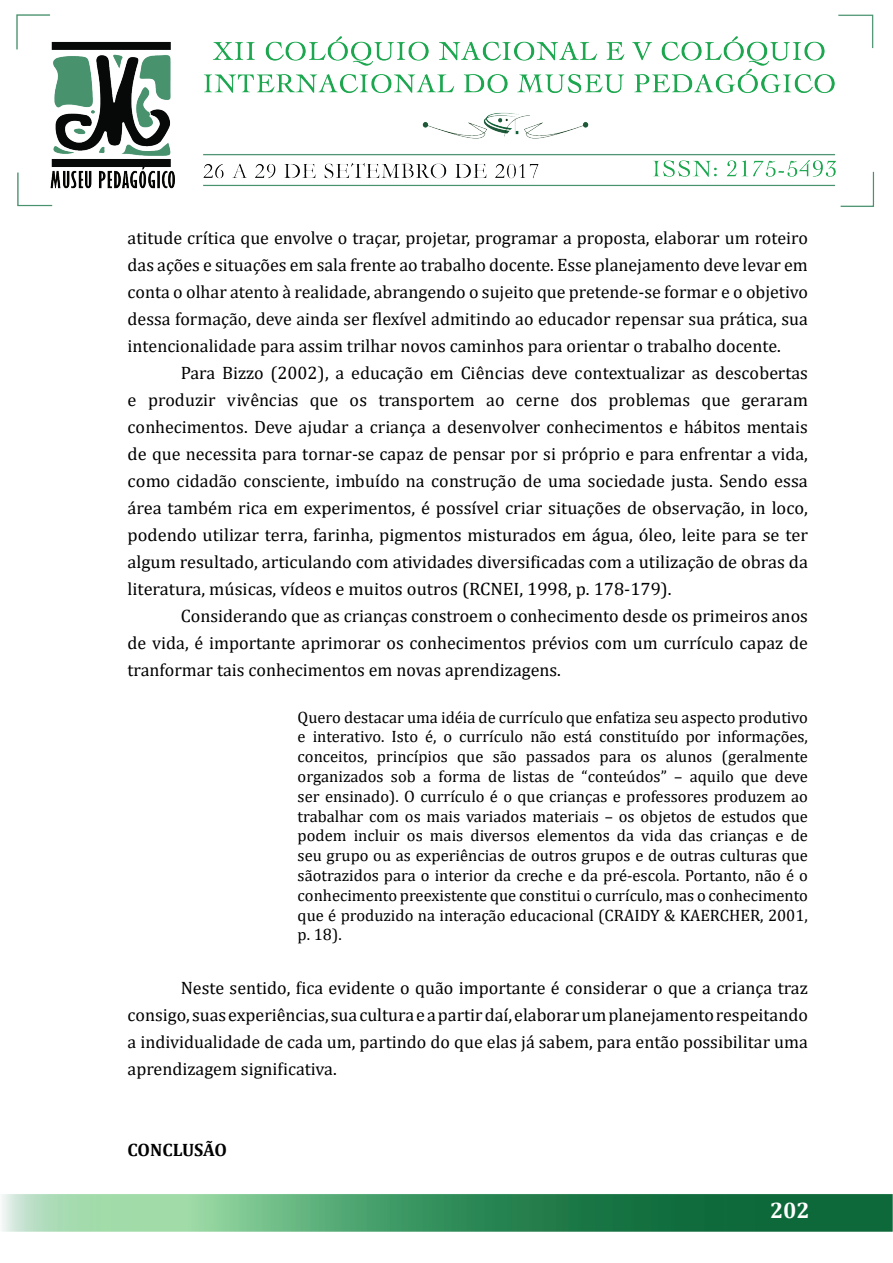
<style>
.page{position:relative;width:893px;height:1263px;background:#fff}
.page>*{position:absolute;margin:0;border:0;box-sizing:border-box;transform-origin:0 0}
.t1{font:700 22.5px "Cambria";color:#fff}
.t2{font:18px/27px "Cambria";color:#000;text-align:justify}
.t3{font:700 18px "Cambria";letter-spacing:-.005em;color:#000}
.t4{font:16.5px/19.8px "Cambria";color:#000;text-align:justify}
</style>
<div class="page">
<img style="left:2px;top:14px;width:890px;height:1218px">
<p class="t2" style="left:128px;top:224px;width:682px">atitude crítica que envolve o traçar, projetar, programar a proposta, elaborar um roteiro das ações e situações em sala frente ao trabalho docente. Esse planejamento deve levar em conta o olhar atento à realidade, abrangendo o sujeito que pretende-se formar e o objetivo dessa formação, deve ainda ser flexível admitindo ao educador repensar sua prática, sua intencionalidade para assim trilhar novos caminhos para orientar o trabalho docente.</p>
<p class="t2" style="left:128px;top:359px;width:682px;text-indent:53px">Para Bizzo (2002), a educação em Ciências deve contextualizar as descobertas e produzir vivências que os transportem ao cerne dos problemas que geraram conhecimentos. Deve ajudar a criança a desenvolver conhecimentos e hábitos mentais de que necessita para tornar-se capaz de pensar por si próprio e para enfrentar a vida, como cidadão consciente, imbuído na construção de uma sociedade justa. Sendo essa área também rica em experimentos, é possível criar situações de observação, in loco, podendo utilizar terra, farinha, pigmentos misturados em água, óleo, leite para se ter algum resultado, articulando com atividades diversificadas com a utilização de obras da literatura, músicas, vídeos e muitos outros (RCNEI, 1998, p. 178-179).</p>
<p class="t2" style="left:128px;top:602px;width:682px;text-indent:53px">Considerando que as crianças constroem o conhecimento desde os primeiros anos de vida, é importante aprimorar os conhecimentos prévios com um currículo capaz de tranformar tais conhecimentos em novas aprendizagens.</p>
<p class="t4" style="left:298px;top:707px;width:512px">Quero destacar uma idéia de currículo que enfatiza seu aspecto produtivo e interativo. Isto é, o currículo não está constituído por informações, conceitos, princípios que são passados para os alunos (geralmente organizados sob a forma de listas de “conteúdos” – aquilo que deve ser ensinado). O currículo é o que crianças e professores produzem ao trabalhar com os mais variados materiais – os objetos de estudos que podem incluir os mais diversos elementos da vida das crianças e de seu grupo ou as experiências de outros grupos e de outras culturas que sãotrazidos para o interior da creche e da pré-escola. Portanto, não é o conhecimento preexistente que constitui o currículo, mas o conhecimento que é produzido na interação educacional (CRAIDY &amp; KAERCHER, 2001, p. 18).</p>
<p class="t2" style="left:128px;top:974px;width:682px;text-indent:53px">Neste sentido, fica evidente o quão importante é considerar o que a criança traz consigo, suas experiências, sua cultura e a partir daí, elaborar um planejamento respeitando a individualidade de cada um, partindo do que elas já sabem, para então possibilitar uma aprendizagem significativa.</p>
<p class="t3" style="left:128px;top:1137px;width:101px">CONCLUSÃO</p>
<p class="t1" style="left:770px;top:1195px;width:41px">202</p>
</div>
